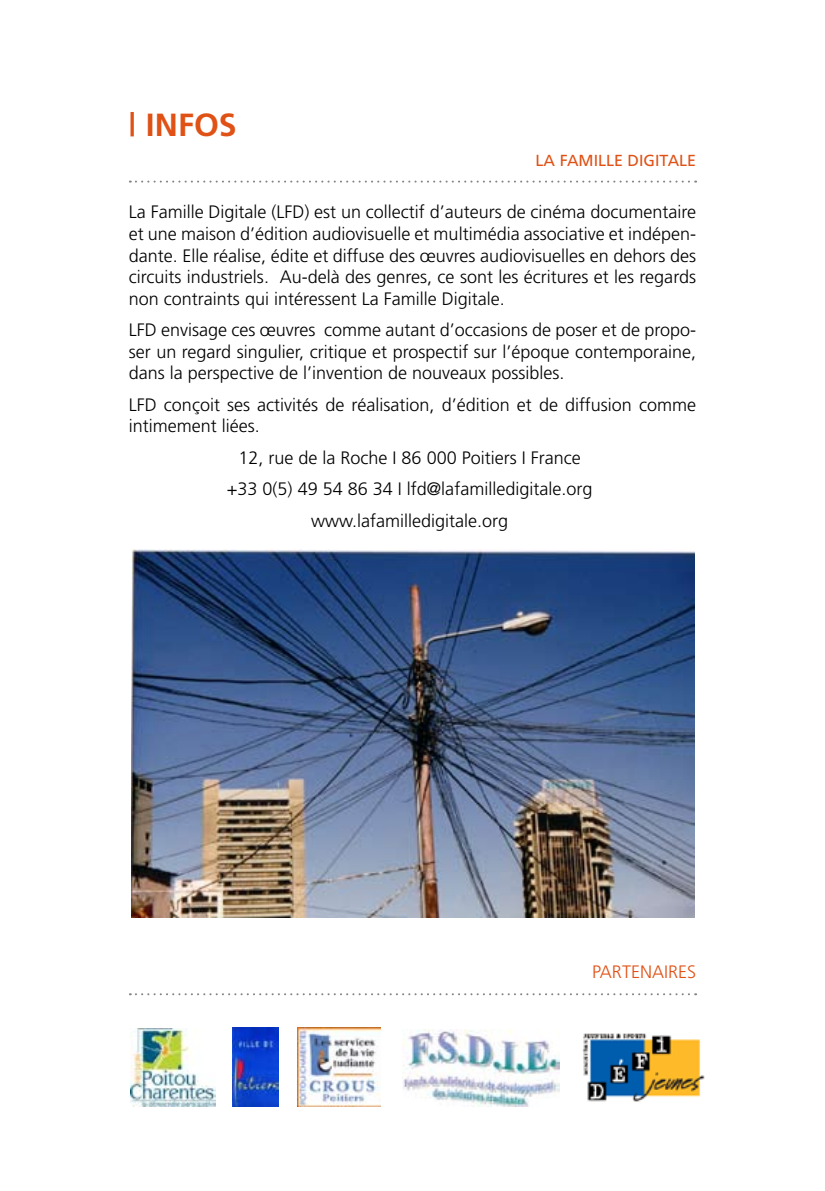
<style>
.page{position:relative;width:825px;height:1191px;background:#fff}
.page>*{position:absolute;margin:0;border:0;box-sizing:border-box;transform-origin:0 0}
.t1{font:700 32px "Frutiger";color:#e05115}
.t2{font:300 18px/21.6px "Frutiger";color:#000;text-align:justify}
.t3{font:300 18px "Frutiger";color:#e05115}
.t4{font:16px "Frutiger";color:#e05115}
</style>
<div class="page">
<svg style="left:130px;top:181px;width:565px;height:2px"></svg>
<img style="left:131px;top:549px;width:563px;height:368px">
<svg style="left:130px;top:993px;width:565px;height:2px"></svg>
<img style="left:130px;top:1028px;width:85px;height:78px">
<img style="left:232px;top:1027px;width:46px;height:79px">
<img style="left:402px;top:1029px;width:156px;height:77px">
<img style="left:583px;top:1033px;width:122px;height:69px">
<img style="left:297px;top:1027px;width:83px;height:79px">
<h1 class="t1" style="left:129px;top:106px;width:109px">| INFOS</h1>
<p class="t4" style="left:535px;top:151px;width:162px">LA FAMILLE DIGITALE</p>
<p class="t2" style="left:129px;top:201px;width:568px">La Famille Digitale (LFD) est un collectif d’auteurs de cinéma documentaire et une maison d’édition audiovisuelle et multimédia associative et indépen&shy;dante. Elle réalise, édite et diffuse des œuvres audiovisuelles en dehors des circuits industriels. Au-delà des genres, ce sont les écritures et les regards non contraints qui intéressent La Famille Digitale.</p>
<p class="t2" style="left:129px;top:319px;width:568px">LFD envisage ces œuvres comme autant d’occasions de poser et de propo&shy;ser un regard singulier, critique et prospectif sur l’époque contemporaine, dans la perspective de l’invention de nouveaux possibles.</p>
<p class="t2" style="left:129px;top:393px;width:568px">LFD conçoit ses activités de réalisation, d’édition et de diffusion comme intimement liées.</p>
<p class="t2" style="left:226px;top:442px;width:367px;line-height:31.2px;text-align:center">12, rue de la Roche I 86 000 Poitiers I France +33 0(5) 49 54 86 34 I lfd@lafamilledigitale.org www.lafamilledigitale.org</p>
<p class="t3" style="left:592px;top:961px;width:105px">PARTENAIRES</p>
</div>
